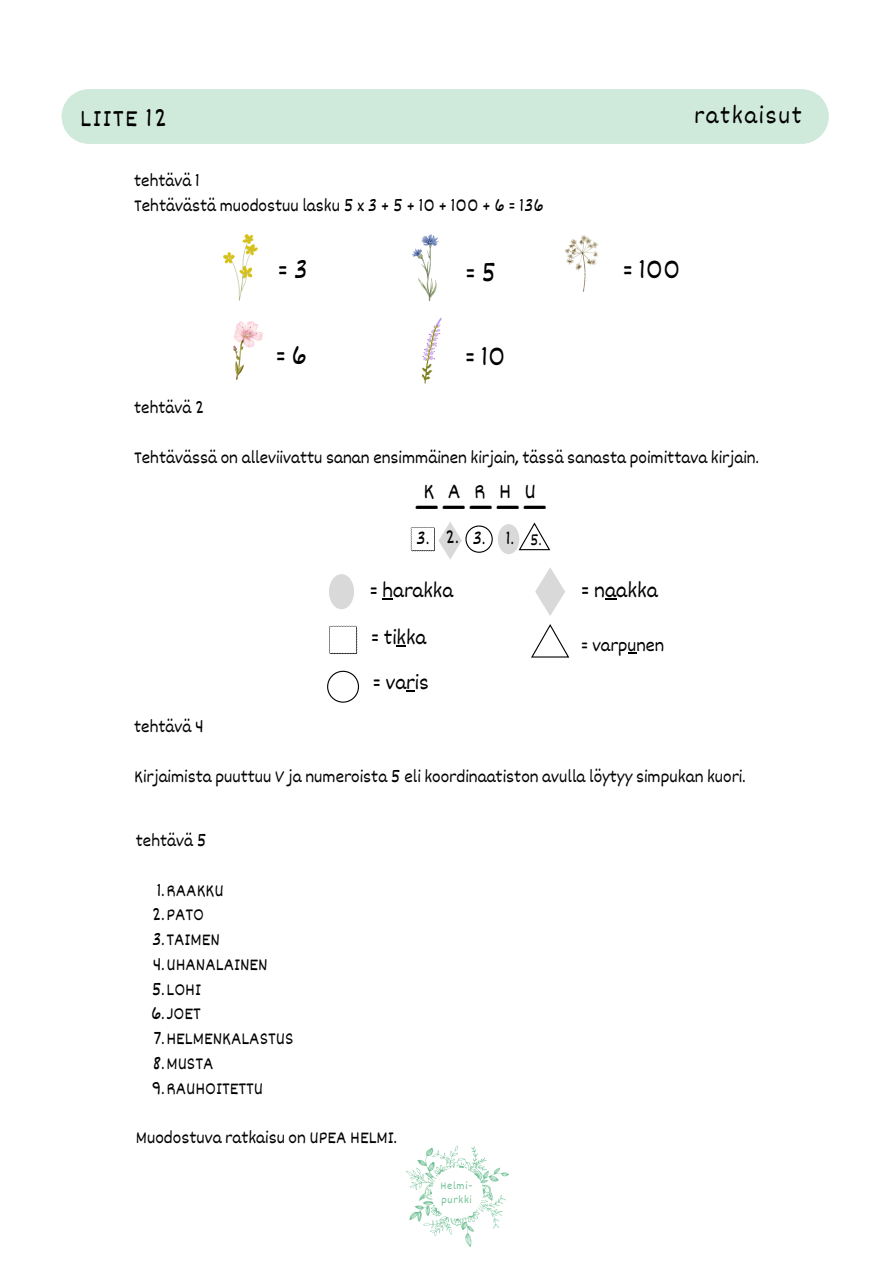
<style>
.page{position:relative;width:894px;height:1264px;background:#fff}
.page>*{position:absolute;margin:0;border:0;box-sizing:border-box;transform-origin:0 0}
.t1{font:39.6px "Dekko";color:#000}
.t2{font:27px "Dekko";color:#000}
.t3{font:25.5px "Dekko";letter-spacing:.065em;color:#000}
.t4{font:22.2px "Dekko";color:#000}
.t5{font:21.75px/47px "Dekko";color:#000}
.t6{font:19.2px "Dekko";color:#000}
.t7{font:19.05px "Dekko";color:#000}
.t8{font:18.6px "Dekko";color:#000}
.t9{font:18px "Dekko";color:#000}
.t10{font:11.1px/13.8px "Dekko";letter-spacing:.07em;color:#6ebf93}
.s1{font-size:15.9px}
</style>
<div class="page">
<svg style="left:401px;top:1145px;width:108px;height:101px"></svg>
<div style="left:62px;top:89px;width:766px;height:55px;background:#cfe9db"></div>
<svg style="left:410px;top:522px;width:140px;height:37px"></svg>
<svg style="left:382px;top:598px;width:11px;height:2px"></svg>
<svg style="left:329px;top:574px;width:25px;height:35px"></svg>
<svg style="left:329px;top:625px;width:28px;height:29px"></svg>
<svg style="left:396px;top:645px;width:10px;height:2px"></svg>
<svg style="left:327px;top:670px;width:32px;height:32px"></svg>
<svg style="left:406px;top:690px;width:9px;height:2px"></svg>
<svg style="left:535px;top:567px;width:30px;height:49px"></svg>
<svg style="left:531px;top:624px;width:38px;height:33px"></svg>
<svg style="left:628px;top:652px;width:8px;height:2px"></svg>
<img style="left:223px;top:234px;width:34px;height:66px">
<img style="left:412px;top:234px;width:26px;height:66px">
<svg style="left:421px;top:317px;width:21px;height:66px"></svg>
<img style="left:565px;top:235px;width:33px;height:56px">
<img style="left:234px;top:321px;width:28px;height:59px">
<h2 class="t3" style="left:80px;top:103px;width:89px">LIITE 12</h2>
<h3 class="t3" style="left:694px;top:99px;width:109px">ratkaisut</h3>
<p class="t9" style="left:134px;top:170px;width:67px">tehtävä 1</p>
<p class="t9" style="left:134px;top:194px;width:411px">Tehtävästä muodostuu lasku 5 x 3 + 5 + 10 + 100 + 6 = 136</p>
<p class="t2" style="left:277px;top:253px;width:32px">=3</p>
<p class="t2" style="left:275px;top:338px;width:33px">= 6</p>
<p class="t2" style="left:465px;top:256px;width:32px">= 5</p>
<p class="t2" style="left:464px;top:340px;width:42px">= 10</p>
<p class="t2" style="left:622px;top:253px;width:59px">= 100</p>
<p class="t9" style="left:134px;top:397px;width:72px">tehtävä 2</p>
<p class="t9" style="left:134px;top:446px;width:626px">Tehtävässä on alleviivattu sanan ensimmäinen kirjain, tässä sanasta poimittava kirjain.</p>
<p class="t4" style="left:423px;top:477px;width:114px">KARHU</p>
<h3 class="t1" style="left:417px;top:466px;width:128px">_____</h3>
<p class="t8" style="left:416px;top:526px;width:15px">3.</p>
<p class="t7" style="left:445px;top:525px;width:15px">2.</p>
<p class="t8" style="left:472px;top:526px;width:15px">3.</p>
<h1 class="t8" style="left:505px;top:526px;width:37px">1. <span class="s1">5.</span></h1>
<p class="t5" style="left:369px;top:566px;width:85px">= harakka = tikka</p>
<p class="t5" style="left:372px;top:658px;width:58px">= varis</p>
<p class="t4" style="left:580px;top:576px;width:79px">= naakka</p>
<p class="t6" style="left:580px;top:633px;width:85px">= varpunen</p>
<p class="t9" style="left:134px;top:715px;width:71px">tehtävä 4</p>
<p class="t9" style="left:134px;top:765px;width:612px">Kirjaimista puuttuu V ja numeroista 5 eli koordinaatiston avulla löytyy simpukan kuori.</p>
<p class="t9" style="left:136px;top:829px;width:72px">tehtävä 5</p>
<p class="t9" style="left:157px;top:878px;width:68px">1.RAAKKU</p>
<p class="t9" style="left:152px;top:903px;width:54px">2.PATO</p>
<h3 class="t9" style="left:152px;top:928px;width:69px">3.TAIMEN</h3>
<p class="t9" style="left:153px;top:953px;width:116px">4.UHANALAINEN</p>
<h3 class="t9" style="left:152px;top:977px;width:51px">5.LOHI</h3>
<p class="t9" style="left:151px;top:1002px;width:51px">6.JOET</p>
<h3 class="t9" style="left:153px;top:1027px;width:142px">7.HELMENKALASTUS</h3>
<p class="t9" style="left:153px;top:1052px;width:62px">8.MUSTA</p>
<h3 class="t9" style="left:152px;top:1076px;width:113px">9.RAUHOITETTU</h3>
<p class="t9" style="left:136px;top:1126px;width:262px">Muodostuva ratkaisu on UPEA HELMI.</p>
<p class="t10" style="left:440px;top:1178px;width:33px">Helmi&shy;purkki</p>
</div>
